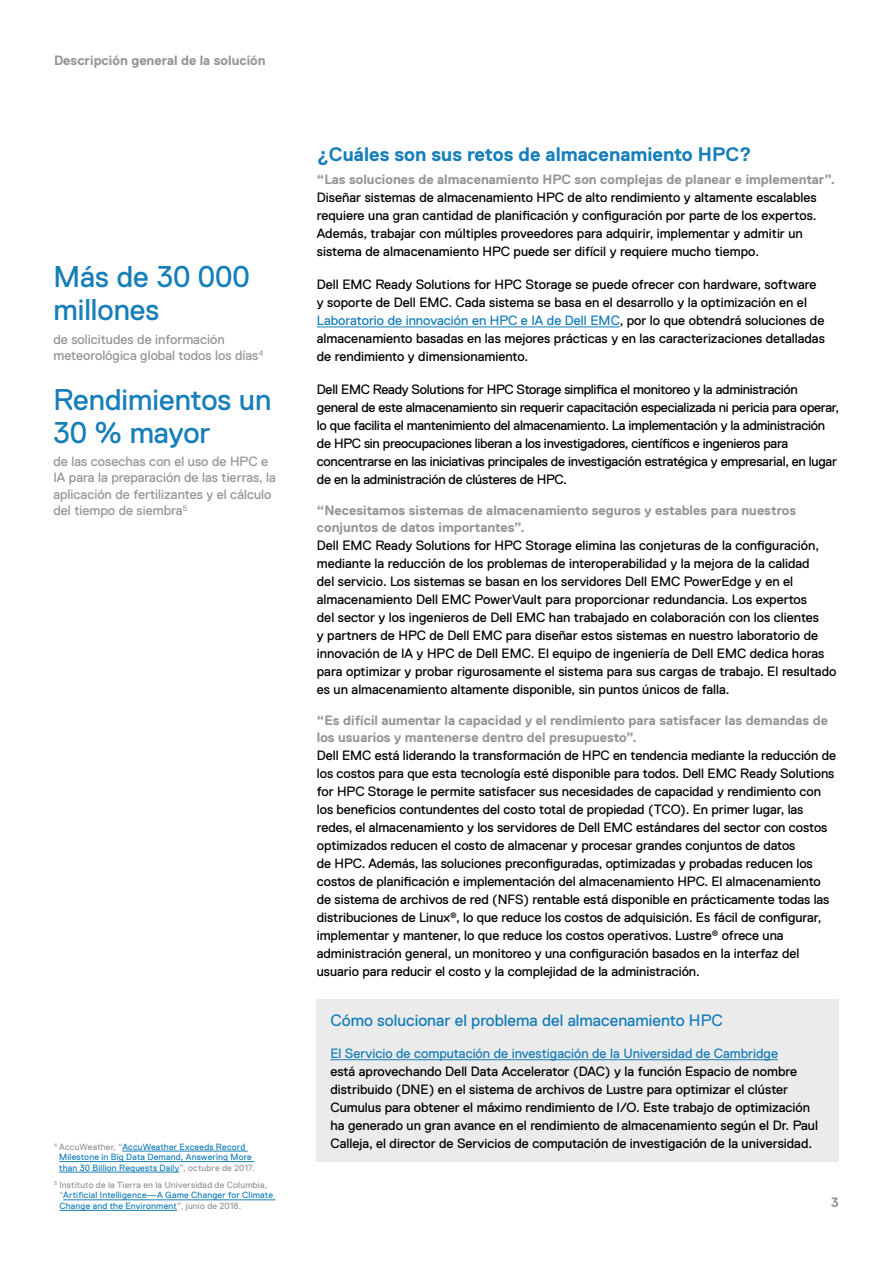
<style>
.page{position:relative;width:893px;height:1263px;background:#fff}
.page>*{position:absolute;margin:0;border:0;box-sizing:border-box;transform-origin:0 0}
.t1{font:30px/33px "Dell Replica";color:#167eb9}
.t2{font:700 19.5px "Dell Replica";color:#167eb9}
.t3{font:16.5px "Dell Replica";color:#167eb9}
.t4{font:13.5px/18px "Dell Replica";letter-spacing:-.005em;color:#000}
.t5{font:700 13.5px/16.5px "Dell Replica";color:#939598}
.t6{font:13.5px/16.5px "Dell Replica";color:#939598}
.t7{font:13.5px "Dell Replica";color:#167eb9}
.t8{font:9px/10.5px "Dell Replica";letter-spacing:.02em;color:#167eb9}
.s1{color:#939598}
.s2{color:#167eb9}
</style>
<div class="page">
<hr style="left:317px;top:327px;width:303px;height:1px;background:#167eb9">
<div style="left:317px;top:1000px;width:522px;height:162px;background:#ebebec"></div>
<hr style="left:330px;top:1059px;width:448px;height:1px;background:#167eb9">
<hr style="left:122px;top:1151px;width:126px;height:1px;background:#167eb9">
<hr style="left:59px;top:1161px;width:195px;height:1px;background:#167eb9">
<hr style="left:59px;top:1172px;width:120px;height:1px;background:#167eb9">
<hr style="left:63px;top:1199px;width:212px;height:1px;background:#167eb9">
<hr style="left:59px;top:1210px;width:118px;height:1px;background:#167eb9">
<p class="t5" style="left:54px;top:52px;width:213px">Descripción general de la solución</p>
<h1 class="t1" style="left:53px;top:261px;width:198px">Más de 30 000 millones</h1>
<p class="t6" style="left:53px;top:331px;width:211px">de solicitudes de información meteorológica global todos los días<sup>4</sup></p>
<h1 class="t1" style="left:53px;top:383px;width:219px">Rendimientos un<br>30 % mayor</h1>
<p class="t6" style="left:53px;top:453px;width:224px">de las cosechas con el uso de HPC e IA para la preparación de las tierras, la aplicación de fertilizantes y el cálculo del tiempo de siembra<sup>5</sup></p>
<p class="t8" style="left:59px;top:1141px;width:195px;text-indent:-5px"><sup>4</sup> <span class="s1">AccuWeather, “</span>AccuWeather Exceeds Record<br>Milestone in Big Data Demand, Answering More than 30 Billion Requests Daily<span class="s1">”, octubre de 2017.</span></p>
<p class="t8" style="left:59px;top:1180px;width:215px;text-indent:-5px"><sup>5</sup> <span class="s1">Instituto de la Tierra en la Universidad de Columbia, “</span>Artificial Intelligence—A Game Changer for Climate<br>Change and the Environment<span class="s1">”, junio de 2018.</span></p>
<h2 class="t2" style="left:317px;top:143px;width:436px">¿Cuáles son sus retos de almacenamiento HPC?</h2>
<p class="t5" style="left:317px;top:171px;width:520px">“Las soluciones de almacenamiento HPC son complejas de planear e implementar”.</p>
<p class="t4" style="left:317px;top:188px;width:501px">Diseñar sistemas de almacenamiento HPC de alto rendimiento y altamente escalables requiere una gran cantidad de planificación y configuración por parte de los expertos.<br>Además, trabajar con múltiples proveedores para adquirir, implementar y admitir un sistema de almacenamiento HPC puede ser difícil y requiere mucho tiempo.</p>
<p class="t4" style="left:317px;top:275px;width:509px">Dell EMC Ready Solutions for HPC Storage se puede ofrecer con hardware, software y soporte de Dell EMC. Cada sistema se basa en el desarrollo y la optimización en el <span class="s2">Laboratorio de innovación en HPC e IA de Dell EMC</span>, por lo que obtendrá soluciones de almacenamiento basadas en las mejores prácticas y en las caracterizaciones detalladas de rendimiento y dimensionamiento.</p>
<p class="t4" style="left:317px;top:380px;width:524px">Dell EMC Ready Solutions for HPC Storage simplifica el monitoreo y la administración general de este almacenamiento sin requerir capacitación especializada ni pericia para operar, lo que facilita el mantenimiento del almacenamiento. La implementación y la administración de HPC sin preocupaciones liberan a los investigadores, científicos e ingenieros para concentrarse en las iniciativas principales de investigación estratégica y empresarial, en lugar de en la administración de clústeres de HPC.</p>
<p class="t5" style="left:317px;top:502px;width:481px">“Necesitamos sistemas de almacenamiento seguros y estables para nuestros conjuntos de datos importantes”.</p>
<p class="t4" style="left:317px;top:536px;width:521px">Dell EMC Ready Solutions for HPC Storage elimina las conjeturas de la configuración, mediante la reducción de los problemas de interoperabilidad y la mejora de la calidad<br>del servicio. Los sistemas se basan en los servidores Dell EMC PowerEdge y en el almacenamiento Dell EMC PowerVault para proporcionar redundancia. Los expertos<br>del sector y los ingenieros de Dell EMC han trabajado en colaboración con los clientes<br>y partners de HPC de Dell EMC para diseñar estos sistemas en nuestro laboratorio de innovación de IA y HPC de Dell EMC. El equipo de ingeniería de Dell EMC dedica horas para optimizar y probar rigurosamente el sistema para sus cargas de trabajo. El resultado es un almacenamiento altamente disponible, sin puntos únicos de falla.</p>
<p class="t5" style="left:317px;top:712px;width:513px">“Es difícil aumentar la capacidad y el rendimiento para satisfacer las demandas de los usuarios y mantenerse dentro del presupuesto”.</p>
<p class="t4" style="left:317px;top:746px;width:521px">Dell EMC está liderando la transformación de HPC en tendencia mediante la reducción de los costos para que esta tecnología esté disponible para todos. Dell EMC Ready Solutions for HPC Storage le permite satisfacer sus necesidades de capacidad y rendimiento con los beneficios contundentes del costo total de propiedad (TCO). En primer lugar, las redes, el almacenamiento y los servidores de Dell EMC estándares del sector con costos optimizados reducen el costo de almacenar y procesar grandes conjuntos de datos<br>de HPC. Además, las soluciones preconfiguradas, optimizadas y probadas reducen los costos de planificación e implementación del almacenamiento HPC. El almacenamiento de sistema de archivos de red (NFS) rentable está disponible en prácticamente todas las distribuciones de Linux<sup>®</sup>, lo que reduce los costos de adquisición. Es fácil de configurar, implementar y mantener, lo que reduce los costos operativos. Lustre<sup>®</sup> ofrece una administración general, un monitoreo y una configuración basados en la interfaz del usuario para reducir el costo y la complejidad de la administración.</p>
<p class="t3" style="left:330px;top:1011px;width:394px">Cómo solucionar el problema del almacenamiento HPC</p>
<p class="t7" style="left:330px;top:1045px;width:449px">El Servicio de computación de investigación de la Universidad de Cambridge</p>
<p class="t4" style="left:330px;top:1062px;width:489px">está aprovechando Dell Data Accelerator (DAC) y la función Espacio de nombre distribuido (DNE) en el sistema de archivos de Lustre para optimizar el clúster Cumulus para obtener el máximo rendimiento de I/O. Este trabajo de optimización ha generado un gran avance en el rendimiento de almacenamiento según el Dr. Paul Calleja, el director de Servicios de computación de investigación de la universidad.</p>
<p class="t5" style="left:831px;top:1194px;width:9px">3</p>
</div>
